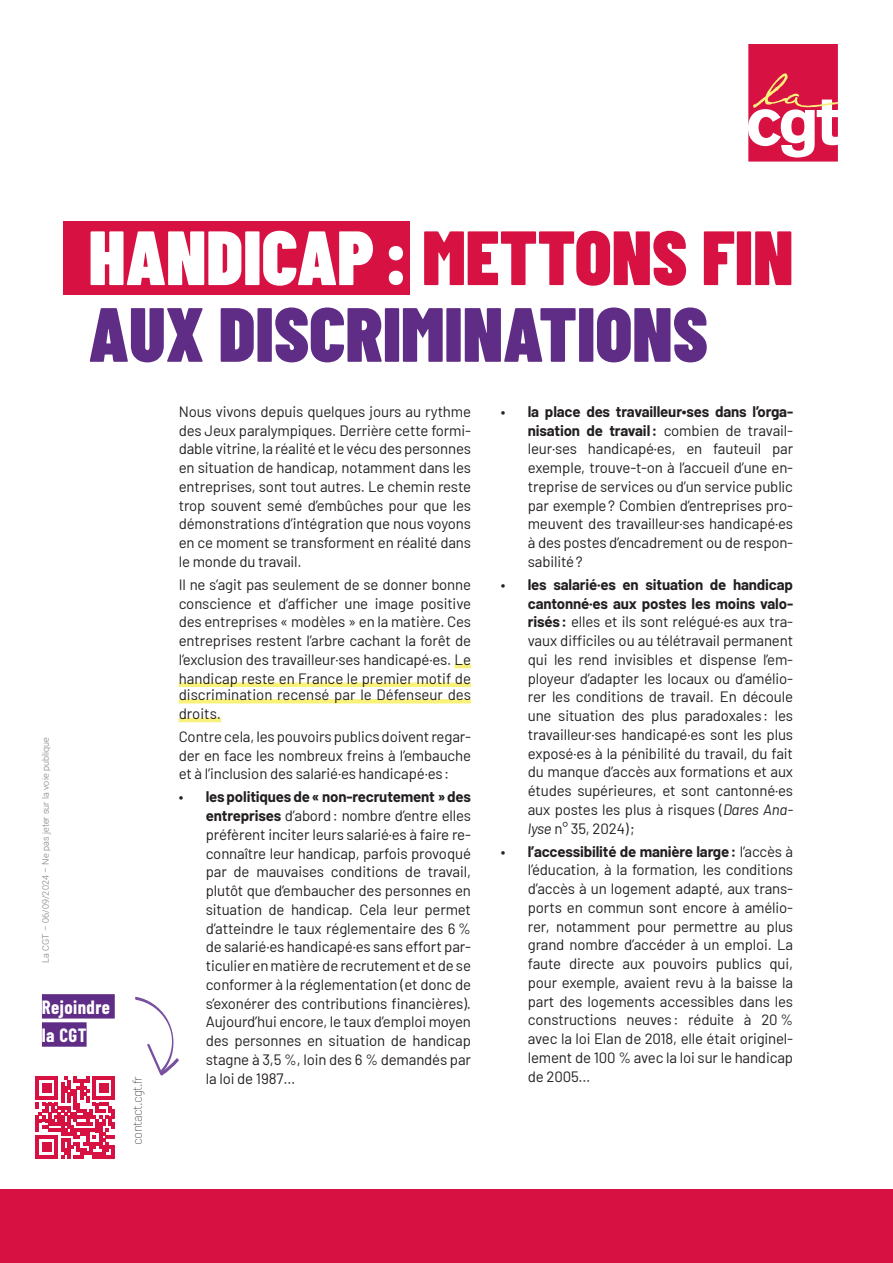
<style>
.page{position:relative;width:893px;height:1263px;background:#fff}
.page>*{position:absolute;margin:0;border:0;box-sizing:border-box;transform-origin:0 0}
.Titre_C{font:900 76.65px "Barlow Condensed";color:#d71141}
.Titre_C-2{font:900 76.65px "Barlow Condensed";color:#5f2d86}
.titres{font:700 18.75px/28.2px "Barlow Condensed";letter-spacing:.025em;color:#fff}
.Texte{font:15px/18.8px "Barlow";letter-spacing:-.01em;color:#231f20;text-align:justify}
.Texte-2{font:100 13.2px "Barlow";letter-spacing:-.05em;color:#231f20}
.Texte-3{font:300 9px "Roboto";letter-spacing:.01em;color:#787a7d}
.s1{color:#fff}
.s2{font-weight:700}
.s3{font-style:italic}
</style>
<div class="page">
<div style="left:63px;top:222px;width:347px;height:73px;background:#d71141"></div>
<svg style="left:748px;top:44px;width:90px;height:118px"></svg>
<hr style="left:454px;top:664px;width:17px;height:4px;background:#f8f27d">
<div style="left:179px;top:682px;width:292px;height:5px;background:#f8f27d"></div>
<hr style="left:179px;top:699px;width:292px;height:4px;background:#f8f27d">
<hr style="left:179px;top:718px;width:42px;height:4px;background:#f8f27d">
<svg style="left:135px;top:997px;width:44px;height:79px"></svg>
<div style="left:42px;top:994px;width:73px;height:24px;background:#5f2d86"></div>
<div style="left:42px;top:1022px;width:45px;height:25px;background:#5f2d86"></div>
<svg style="left:36px;top:1076px;width:79px;height:82px"></svg>
<div style="left:0;top:1189px;width:893px;height:74px;background:#d71141"></div>
<p class="Titre_C" style="left:89px;top:203px;width:706px"><span class="s1">HANDICAP :</span> METTONS FIN</p>
<p class="Titre_C-2" style="left:89px;top:280px;width:621px">AUX DISCRIMINATIONS</p>
<p class="Texte-3" style="left:39px;top:963px;width:228px;rotate:-90deg">La CGT – 06/09/2024 – Ne pas jeter sur la voie publique</p>
<p class="titres" style="left:42px;top:992px;width:70px">Rejoindre la CGT</p>
<p class="Texte-2" style="left:128px;top:1145px;width:70px;rotate:-90deg">contact.cgt.fr</p>
<p class="Texte" style="left:179px;top:401px;width:294px">Nous vivons depuis quelques jours au rythme des Jeux paralympiques. Derrière cette formi&shy;dable vitrine, la réalité et le vécu des personnes en situation de handicap, notamment dans les entreprises, sont tout autres. Le chemin reste trop souvent semé d’embûches pour que les démonstrations d’intégration que nous voyons en ce moment se transforment en réalité dans le monde du travail.</p>
<p class="Texte" style="left:179px;top:574px;width:294px">Il ne s’agit pas seulement de se donner bonne conscience et d’afficher une image positive des entreprises « modèles » en la matière. Ces entreprises restent l’arbre cachant la forêt de l’exclusion des travailleur·ses handicapé·es. Le handicap reste en France le premier motif de</p>
<p class="Texte" style="left:179px;top:684px;width:294px">discrimination recensé par le Défenseur des droits.</p>
<p class="Texte" style="left:179px;top:726px;width:294px">Contre cela, les pouvoirs publics doivent regar&shy;der en face les nombreux freins à l’embauche et à l’inclusion des salarié·es handicapé·es:</p>
<p class="Texte" style="left:206px;top:786px;width:267px;text-indent:-27px">• <span class="s2">les politiques de « non-recrutement » des entreprises</span> d’abord: nombre d’entre elles préfèrent inciter leurs salarié·es à faire re&shy;connaître leur handicap, parfois provoqué par de mauvaises conditions de travail, plutôt que d’embaucher des personnes en situation de handicap. Cela leur permet d’atteindre le taux réglementaire des 6 % de salarié·es handicapé·es sans effort par&shy;ticulier en matière de recrutement et de se conformer à la réglementation (et donc de s’exonérer des contributions financières).<br>Aujourd’hui encore, le taux d’emploi moyen des personnes en situation de handicap stagne à 3,5 %, loin des 6 % demandés par la loi de 1987…</p>
<p class="Texte" style="left:528px;top:401px;width:267px;text-indent:-27px">• <span class="s2">la place des travailleur∙ses dans l’orga&shy;nisation de travail:</span> combien de travail&shy;leur·ses handicapé·es, en fauteuil par exemple, trouve-t-on à l’accueil d’une en&shy;treprise de services ou d’un service public par exemple? Combien d’entreprises pro&shy;meuvent des travailleur·ses handicapé·es à des postes d’encadrement ou de respon&shy;sabilité?</p>
<p class="Texte" style="left:528px;top:574px;width:267px;text-indent:-27px">• <span class="s2">les salarié·es en situation de handicap cantonné·es aux postes les moins valo&shy;risés:</span> elles et ils sont relégué·es aux tra&shy;vaux difficiles ou au télétravail permanent qui les rend invisibles et dispense l’em&shy;ployeur d’adapter les locaux ou d’amélio&shy;rer les conditions de travail. En découle une situation des plus paradoxales: les travailleur·ses handicapé·es sont les plus exposé·es à la pénibilité du travail, du fait du manque d’accès aux formations et aux études supérieures, et sont cantonné·es aux postes les plus à risques (<span class="s3">Dares Ana&shy;lyse</span> n° 35, 2024);</p>
<p class="Texte" style="left:528px;top:841px;width:267px;text-indent:-27px">• <span class="s2">l’accessibilité de manière large:</span> l’accès à l’éducation, à la formation, les conditions d’accès à un logement adapté, aux trans&shy;ports en commun sont encore à amélio&shy;rer, notamment pour permettre au plus grand nombre d’accéder à un emploi. La faute directe aux pouvoirs publics qui, pour exemple, avaient revu à la baisse la part des logements accessibles dans les constructions neuves: réduite à 20 % avec la loi Elan de 2018, elle était originel&shy;lement de 100 % avec la loi sur le handicap de 2005…</p>
</div>
